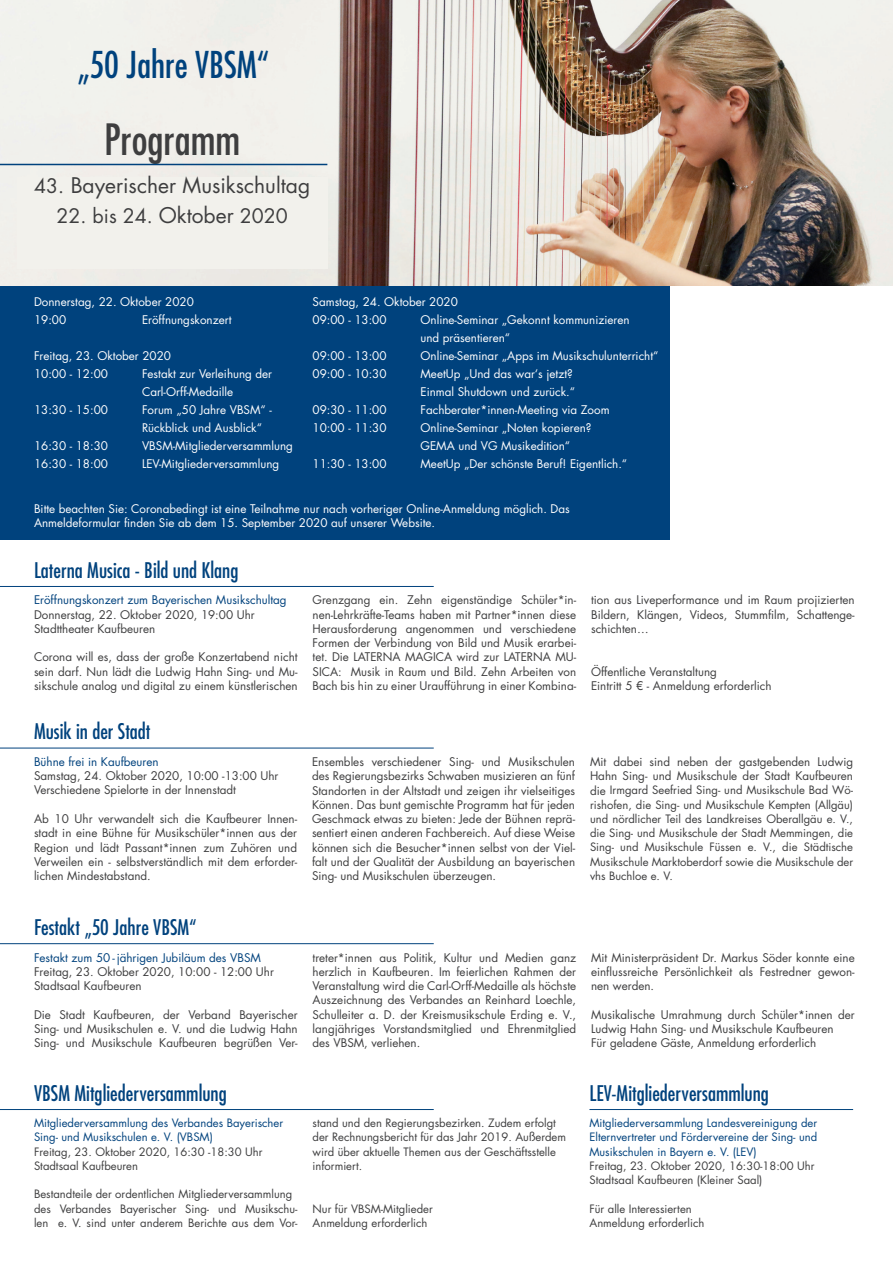
<style>
.page{position:relative;width:893px;height:1263px;background:#fff}
.page>*{position:absolute;margin:0;border:0;box-sizing:border-box;transform-origin:0 0}
.t1{font:condensed 42px "Futura";color:#3e3e3f}
.t2{font:condensed 36px "Futura";color:#00427d}
.t3{font:condensed 21px "Futura";color:#00427d}
.t4{font:21px "Futura";color:#3e3e3f}
.t5{font:19.5px "Futura";color:#3e3e3f}
.t6{font:11.7px/14.2px "Futura";color:#3e3e3f;text-align:justify}
.t7{font:11.7px/18px "Futura";color:#fff}
.t8{font:11.7px "Futura";color:#00427d}
.t9{font:11.25px/14.2px "Futura";color:#3e3e3f}
.t10{font:11.25px/14.2px "Futura";color:#00427d}
.s1{font-size:19.5px}
.s2{font-size:21px}
.s3{font-size:11.7px}
</style>
<div class="page">
<div style="left:0;top:281px;width:669px;height:259px;background:#00427d"></div>
<img style="left:0;top:0;width:893px;height:286px">
<hr style="left:0;top:164px;width:327px;height:1px;background:#00427d">
<div style="left:17px;top:177px;width:310px;height:91px;background:#f2f1ec"></div>
<hr style="left:0;top:943px;width:434px;height:1px;background:#00427d">
<hr style="left:0;top:748px;width:434px;height:1px;background:#00427d">
<hr style="left:0;top:586px;width:434px;height:1px;background:#00427d">
<hr style="left:0;top:1109px;width:434px;height:1px;background:#00427d">
<hr style="left:589px;top:1109px;width:264px;height:1px;background:#00427d">
<h2 class="t2" style="left:77px;top:43px;width:194px">„50 Jahre VBSM“</h2>
<h1 class="t1" style="left:104px;top:114px;width:138px">Programm</h1>
<h3 class="t4" style="left:34px;top:172px;width:277px"><span class="s1">43.</span> Bayerischer Musikschultag</h3>
<h3 class="t5" style="left:57px;top:204px;width:233px">22. bis 24. <span class="s2">Oktober</span> 2020</h3>
<p class="t7" style="left:34px;top:293px;width:161px">Donnerstag, 22. Oktober 2020<br>19:00</p>
<p class="t7" style="left:142px;top:311px;width:91px">Eröffnungskonzert</p>
<p class="t7" style="left:34px;top:347px;width:139px">Freitag, 23. Oktober 2020<br>10:00 - 12:00</p>
<p class="t7" style="left:142px;top:365px;width:132px">Festakt zur Verleihung der<br>Carl-Orff-Medaille</p>
<p class="t7" style="left:34px;top:401px;width:76px">13:30 - 15:00</p>
<p class="t7" style="left:142px;top:401px;width:131px">Forum „50 Jahre VBSM“ -<br>Rückblick und Ausblick“</p>
<p class="t7" style="left:34px;top:437px;width:76px">16:30 - 18:30</p>
<p class="t7" style="left:142px;top:437px;width:152px">VBSM-Mitgliederversammlung</p>
<p class="t7" style="left:34px;top:455px;width:76px">16:30 - 18:00</p>
<p class="t7" style="left:142px;top:455px;width:139px">LEV-Mitgliederversammlung</p>
<p class="t7" style="left:313px;top:293px;width:147px">Samstag, 24. Oktober 2020<br>09:00 - 13:00</p>
<p class="t7" style="left:421px;top:311px;width:211px">Online-Seminar „Gekonnt kommunizieren und präsentieren“</p>
<p class="t7" style="left:313px;top:347px;width:76px">09:00 - 13:00</p>
<p class="t7" style="left:421px;top:347px;width:239px">Online-Seminar „Apps im Musikschulunterricht“</p>
<p class="t7" style="left:313px;top:365px;width:76px">09:00 - 10:30</p>
<p class="t7" style="left:421px;top:365px;width:156px">MeetUp „Und das war‘s jetzt?<br>Einmal Shutdown und zurück.“</p>
<p class="t7" style="left:313px;top:401px;width:76px">09:30 - 11:00</p>
<p class="t7" style="left:421px;top:401px;width:191px">Fachberater*innen-Meeting via Zoom</p>
<p class="t7" style="left:313px;top:419px;width:76px">10:00 - 11:30</p>
<p class="t7" style="left:421px;top:419px;width:172px">Online-Seminar „Noten kopieren?<br>GEMA und VG Musikedition“</p>
<p class="t7" style="left:313px;top:455px;width:76px">11:30 - 13:00</p>
<p class="t7" style="left:421px;top:455px;width:208px">MeetUp „Der schönste Beruf! Eigentlich.“</p>
<p class="t7" style="left:34px;top:502px;width:537px;line-height:14.2px">Bitte beachten Sie: Coronabedingt ist eine Teilnahme nur nach vorheriger Online-Anmeldung möglich. Das<br>Anmeldeformular finden Sie ab dem 15. September 2020 auf unserer Website.</p>
<h3 class="t3" style="left:34px;top:557px;width:206px">Laterna Musica - Bild und Klang</h3>
<p class="t8" style="left:34px;top:593px;width:254px">Eröffnungskonzert zum Bayerischen Musikschultag</p>
<p class="t6" style="left:34px;top:607px;width:222px">Donnerstag, 22. Oktober 2020, 19:00 Uhr<br>Stadttheater Kaufbeuren</p>
<p class="t6" style="left:34px;top:650px;width:265px">Corona will es, dass der große Konzertabend nicht sein darf. Nun lädt die Ludwig Hahn Sing- und Mu&shy;sikschule analog und digital zu einem künstlerischen</p>
<h3 class="t3" style="left:34px;top:719px;width:118px">Musik in der Stadt</h3>
<p class="t8" style="left:34px;top:754px;width:126px">Bühne frei in Kaufbeuren</p>
<p class="t6" style="left:34px;top:769px;width:246px">Samstag, 24. Oktober 2020, 10:00 -13:00 Uhr<br>Verschiedene Spielorte in der Innenstadt</p>
<p class="t6" style="left:34px;top:812px;width:265px">Ab 10 Uhr verwandelt sich die Kaufbeurer Innen&shy;stadt in eine Bühne für Musikschüler*innen aus der Region und lädt Passant*innen zum Zuhören und Verweilen ein - selbstverständlich mit dem erforder&shy;lichen Mindestabstand.</p>
<h3 class="t3" style="left:34px;top:915px;width:164px">Festakt „50 Jahre VBSM“</h3>
<p class="t8" style="left:34px;top:950px;width:228px">Festakt zum 50 - jährigen Jubiläum des VBSM</p>
<p class="t6" style="left:34px;top:964px;width:241px">Freitag, 23. Oktober 2020, 10:00 - 12:00 Uhr<br>Stadtsaal Kaufbeuren</p>
<p class="t6" style="left:34px;top:1007px;width:265px">Die Stadt Kaufbeuren, der Verband Bayerischer Sing- und Musikschulen e. V. und die Ludwig Hahn Sing- und Musikschule Kaufbeuren begrüßen Ver-</p>
<p class="t6" style="left:313px;top:593px;width:265px">Grenzgang ein. Zehn eigenständige Schüler*in&shy;nen-Lehrkräfte-Teams haben mit Partner*innen diese Herausforderung angenommen und verschiedene Formen der Verbindung von Bild und Musik erarbei&shy;tet. Die LATERNA MAGICA wird zur LATERNA MU-SICA: Musik in Raum und Bild. Zehn Arbeiten von Bach bis hin zu einer Uraufführung in einer Kombina-</p>
<p class="t6" style="left:591px;top:593px;width:265px">tion aus Liveperformance und im Raum projizierten Bildern, Klängen, Videos, Stummfilm, Schattenge&shy;schichten…</p>
<p class="t6" style="left:591px;top:664px;width:182px">Öffentliche Veranstaltung<br>Eintritt 5 € - Anmeldung erforderlich</p>
<p class="t6" style="left:312px;top:755px;width:265px">Ensembles verschiedener Sing- und Musikschulen des Regierungsbezirks Schwaben musizieren an fünf Standorten in der Altstadt und zeigen ihr vielseitiges Können. Das bunt gemischte Programm hat für jeden Geschmack etwas zu bieten: Jede der Bühnen reprä&shy;sentiert einen anderen Fachbereich. Auf diese Weise können sich die Besucher*innen selbst von der Viel&shy;falt und der Qualität der Ausbildung an bayerischen Sing- und Musikschulen überzeugen.</p>
<p class="t6" style="left:590px;top:755px;width:265px">Mit dabei sind neben der gastgebenden Ludwig<br>Hahn Sing- und Musikschule der Stadt Kaufbeuren</p>
<p class="t9" style="left:590px;top:783px;width:265px;text-align:justify"><span class="s3">die</span> Irmgard Seefried Sing- und Musikschule Bad Wö&shy;rishofen, die Sing- und Musikschule Kempten (Allgäu) und nördlicher Teil des Landkreises Oberallgäu e. V., die Sing- und Musikschule der Stadt Memmingen, die Sing- und Musikschule Füssen e. V., die Städtische Musikschule Marktoberdorf sowie die Musikschule der vhs Buchloe e. V.</p>
<p class="t6" style="left:313px;top:950px;width:265px">treter*innen aus Politik, Kultur und Medien ganz herzlich in Kaufbeuren. Im feierlichen Rahmen der Veranstaltung wird die Carl-Orff-Medaille als höchste Auszeichnung des Verbandes an Reinhard Loechle, Schulleiter a. D. der Kreismusikschule Erding e. V., langjähriges Vorstandsmitglied und Ehrenmitglied des VBSM, verliehen.</p>
<p class="t6" style="left:591px;top:950px;width:265px">Mit Ministerpräsident Dr. Markus Söder konnte eine einflussreiche Persönlichkeit als Festredner gewon&shy;nen werden.</p>
<p class="t6" style="left:591px;top:1007px;width:265px;text-align:left">Musikalische Umrahmung durch Schüler*innen der<br>Ludwig Hahn Sing- und Musikschule Kaufbeuren<br>Für geladene Gäste, Anmeldung erforderlich</p>
<h3 class="t3" style="left:34px;top:1080px;width:194px">VBSM Mitgliederversammlung</h3>
<h3 class="t3" style="left:589px;top:1080px;width:181px">LEV-Mitgliederversammlung</h3>
<p class="t10" style="left:34px;top:1116px;width:251px">Mitgliederversammlung des Verbandes Bayerischer<br>Sing- und Musikschulen e. V. (VBSM)</p>
<p class="t9" style="left:34px;top:1144px;width:230px">Freitag, 23. Oktober 2020, 16:30 -18:30 Uhr<br>Stadtsaal Kaufbeuren</p>
<p class="t9" style="left:34px;top:1187px;width:265px">Bestandteile der ordentlichen Mitgliederversammlung des Verbandes Bayerischer Sing- und Musikschu&shy;len e. V. sind unter anderem Berichte aus dem Vor-</p>
<p class="t9" style="left:313px;top:1116px;width:255px">stand und den Regierungsbezirken. Zudem erfolgt der Rechnungsbericht für das Jahr 2019. Außerdem wird über aktuelle Themen aus der Geschäftsstelle informiert.</p>
<p class="t9" style="left:313px;top:1201px;width:122px">Nur für VBSM-Mitglieder<br>Anmeldung erforderlich</p>
<p class="t10" style="left:589px;top:1116px;width:229px;text-align:justify">Mitgliederversammlung Landesvereinigung der Elternvertreter und Fördervereine der Sing- und Musikschulen in Bayern e. V. (LEV)</p>
<p class="t9" style="left:589px;top:1159px;width:227px">Freitag, 23. Oktober 2020, 16:30-18:00 Uhr<br>Stadtsaal Kaufbeuren (Kleiner Saal)</p>
<p class="t9" style="left:589px;top:1201px;width:116px">Für alle Interessierten<br>Anmeldung erforderlich</p>
</div>
